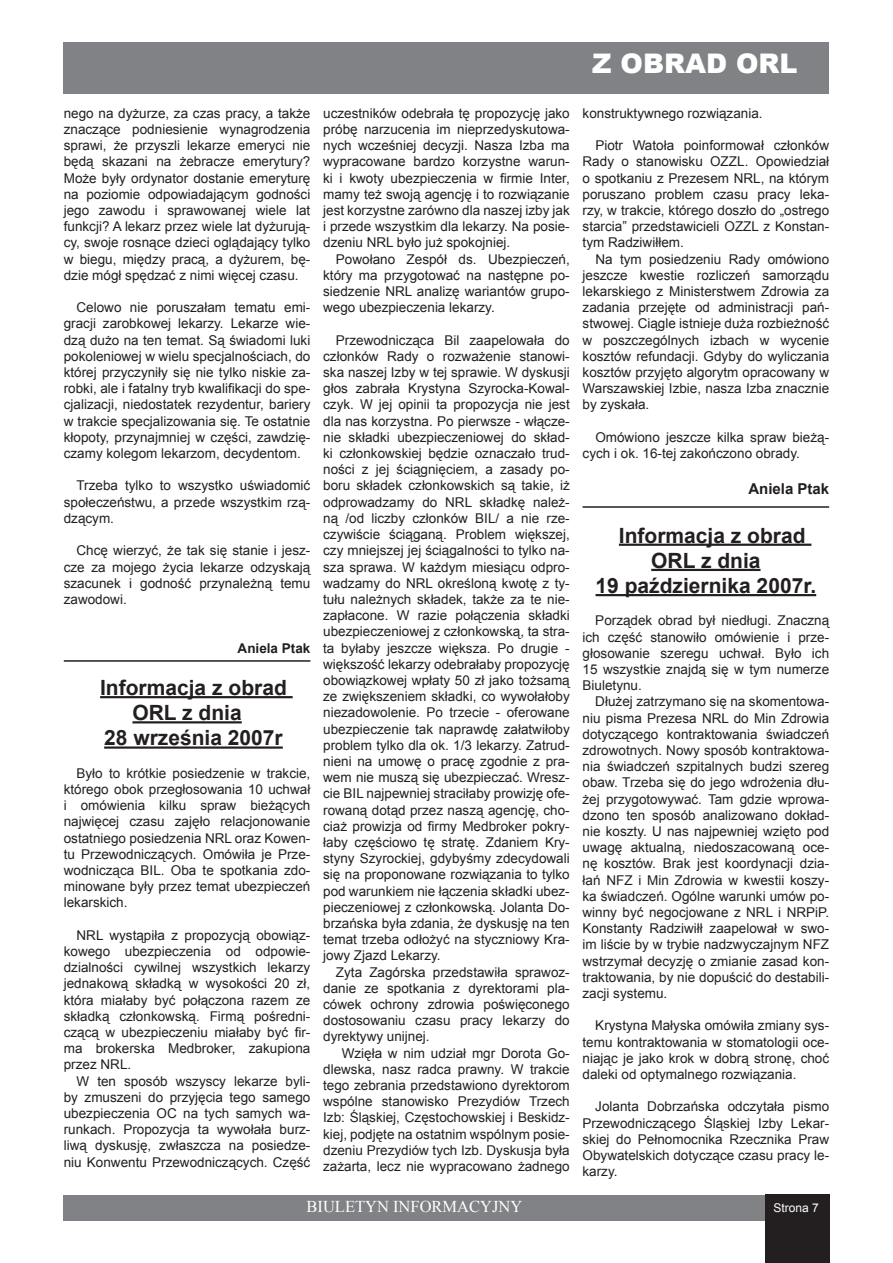
<style>
.page{position:relative;width:893px;height:1263px;background:#fff}
.page>*{position:absolute;margin:0;border:0;box-sizing:border-box;transform-origin:0 0}
.t1{font:900 27px "Arial";color:#fff}
.t2{font:700 21px "Arial";color:#231f20}
.t3{font:16.5px "Times New Roman";color:#fff}
.t4{font:700 15px "Arial";color:#231f20}
.t5{font:13.5px/16.2px "Arial";color:#231f20;text-align:justify}
.t6{font:700 13.5px "Arial";color:#231f20}
.t7{font:12px "Arial";color:#fff}
</style>
<div class="page">
<div style="left:64px;top:43px;width:765px;height:51px;background:#808285"></div>
<div style="left:64px;top:1195px;width:765px;height:25px;background:#808285"></div>
<div style="left:765px;top:1195px;width:64px;height:68px;background:#231f20"></div>
<hr style="left:64px;top:660px;width:246px;height:2px;background:#231f20">
<hr style="left:583px;top:506px;width:246px;height:2px;background:#231f20">
<hr style="left:100px;top:696px;width:193px;height:2px;background:#231f20">
<hr style="left:132px;top:721px;width:110px;height:2px;background:#231f20">
<hr style="left:104px;top:746px;width:179px;height:3px;background:#231f20">
<hr style="left:619px;top:544px;width:192px;height:2px;background:#231f20">
<hr style="left:651px;top:569px;width:109px;height:2px;background:#231f20">
<hr style="left:596px;top:594px;width:220px;height:2px;background:#231f20">
<h1 class="t1" style="left:592px;top:44px;width:207px">Z OBRAD ORL</h1>
<p class="t5" style="left:64px;top:105px;width:248px">nego na dyżurze, za czas pracy, a także znaczące podniesienie wynagrodzenia sprawi, że przyszli lekarze emeryci nie będą skazani na żebracze emerytury?<br>Może były ordynator dostanie emeryturę na poziomie odpowiadającym godności jego zawodu i sprawowanej wiele lat funkcji? A lekarz przez wiele lat dyżurują&shy;cy, swoje rosnące dzieci oglądający tylko w biegu, między pracą, a dyżurem, bę&shy;dzie mógł spędzać z nimi więcej czasu.</p>
<p class="t5" style="left:64px;top:300px;width:248px;text-indent:13px">Celowo nie poruszałam tematu emi&shy;gracji zarobkowej lekarzy. Lekarze wie&shy;dzą dużo na ten temat. Są świadomi luki pokoleniowej w wielu specjalnościach, do której przyczyniły się nie tylko niskie za&shy;robki, ale i fatalny tryb kwalifikacji do spe&shy;cjalizacji, niedostatek rezydentur, bariery w trakcie specjalizowania się. Te ostatnie kłopoty, przynajmniej w części, zawdzię&shy;czamy kolegom lekarzom, decydentom.</p>
<p class="t5" style="left:64px;top:478px;width:248px;text-indent:13px">Trzeba tylko to wszystko uświadomić społeczeństwu, a przede wszystkim rzą&shy;dzącym.</p>
<p class="t5" style="left:64px;top:543px;width:248px;text-indent:13px">Chcę wierzyć, że tak się stanie i jesz&shy;cze za mojego życia lekarze odzyskają szacunek i godność przynależną temu zawodowi.</p>
<p class="t6" style="left:238px;top:639px;width:74px">Aniela Ptak</p>
<h2 class="t2" style="left:100px;top:674px;width:188px">Informacja z obrad</h2>
<h2 class="t2" style="left:132px;top:699px;width:111px">ORL z dnia</h2>
<h2 class="t2" style="left:104px;top:724px;width:180px">28 września 2007r</h2>
<p class="t5" style="left:64px;top:765px;width:248px;text-indent:13px">Było to krótkie posiedzenie w trakcie, którego obok przegłosowania 10 uchwał i omówienia kilku spraw bieżących najwięcej czasu zajęło relacjonowanie ostatniego posiedzenia NRL oraz Kowen&shy;tu Przewodniczących. Omówiła je Prze&shy;wodnicząca BIL. Oba te spotkania zdo&shy;minowane były przez temat ubezpieczeń lekarskich.</p>
<p class="t5" style="left:64px;top:927px;width:248px;text-indent:13px">NRL wystąpiła z propozycją obowiąz&shy;kowego ubezpieczenia od odpowie&shy;dzialności cywilnej wszystkich lekarzy jednakową składką w wysokości 20 zł, która miałaby być połączona razem ze składką członkowską. Firmą pośredni&shy;czącą w ubezpieczeniu miałaby być fir&shy;ma brokerska Medbroker, zakupiona przez NRL.</p>
<p class="t5" style="left:64px;top:1073px;width:248px;text-indent:13px">W ten sposób wszyscy lekarze byli&shy;by zmuszeni do przyjęcia tego samego ubezpieczenia OC na tych samych wa&shy;runkach. Propozycja ta wywołała burz&shy;liwą dyskusję, zwłaszcza na posiedze&shy;niu Konwentu Przewodniczących. Część</p>
<p class="t5" style="left:323px;top:105px;width:248px">uczestników odebrała tę propozycję jako próbę narzucenia im nieprzedyskutowa&shy;nych wcześniej decyzji. Nasza Izba ma wypracowane bardzo korzystne warun&shy;ki i kwoty ubezpieczenia w firmie Inter, mamy też swoją agencję i to rozwiązanie jest korzystne zarówno dla naszej izby jak i przede wszystkim dla lekarzy. Na posie&shy;dzeniu NRL było już spokojniej.</p>
<p class="t5" style="left:323px;top:251px;width:248px;text-indent:13px">Powołano Zespół ds. Ubezpieczeń, który ma przygotować na następne po&shy;siedzenie NRL analizę wariantów grupo&shy;wego ubezpieczenia lekarzy.</p>
<p class="t5" style="left:323px;top:332px;width:248px;text-indent:13px">Przewodnicząca Bil zaapelowała do członków Rady o rozważenie stanowi&shy;ska naszej Izby w tej sprawie. W dyskusji głos zabrała Krystyna Szyrocka-Kowal&shy;czyk. W jej opinii ta propozycja nie jest dla nas korzystna. Po pierwsze - włącze&shy;nie składki ubezpieczeniowej do skład&shy;ki członkowskiej będzie oznaczało trud&shy;ności z jej ściągnięciem, a zasady po&shy;boru składek członkowskich są takie, iż odprowadzamy do NRL składkę należ&shy;ną /od liczby członków BIL/ a nie rze&shy;czywiście ściąganą. Problem większej, czy mniejszej jej ściągalności to tylko na&shy;sza sprawa. W każdym miesiącu odpro&shy;wadzamy do NRL określoną kwotę z ty&shy;tułu należnych składek, także za te nie&shy;zapłacone. W razie połączenia składki ubezpieczeniowej z członkowską, ta stra&shy;ta byłaby jeszcze większa. Po drugie - większość lekarzy odebrałaby propozycję obowiązkowej wpłaty 50 zł jako tożsamą ze zwiększeniem składki, co wywołałoby niezadowolenie. Po trzecie - oferowane ubezpieczenie tak naprawdę załatwiłoby problem tylko dla ok. 1/3 lekarzy. Zatrud&shy;nieni na umowę o pracę zgodnie z pra&shy;wem nie muszą się ubezpieczać. Wresz&shy;cie BIL najpewniej straciłaby prowizję ofe&shy;rowaną dotąd przez naszą agencję, cho&shy;ciaż prowizja od firmy Medbroker pokry&shy;łaby częściowo tę stratę. Zdaniem Kry&shy;styny Szyrockiej, gdybyśmy zdecydowali się na proponowane rozwiązania to tylko pod warunkiem nie łączenia składki ubez&shy;pieczeniowej z członkowską. Jolanta Do&shy;brzańska była zdania, że dyskusję na ten temat trzeba odłożyć na styczniowy Kra&shy;jowy Zjazd Lekarzy.</p>
<p class="t5" style="left:323px;top:964px;width:248px;text-indent:13px">Zyta Zagórska przedstawiła sprawoz&shy;danie ze spotkania z dyrektorami pla&shy;cówek ochrony zdrowia poświęconego dostosowaniu czasu pracy lekarzy do dyrektywy unijnej.</p>
<p class="t5" style="left:323px;top:1045px;width:248px;text-indent:19px">Wzięła w nim udział mgr Dorota Go&shy;dlewska, nasz radca prawny. W trakcie tego zebrania przedstawiono dyrektorom wspólne stanowisko Prezydiów Trzech Izb: Śląskiej, Częstochowskiej i Beskidz&shy;kiej, podjęte na ostatnim wspólnym posie&shy;dzeniu Prezydiów tych Izb. Dyskusja była zażarta, lecz nie wypracowano żadnego</p>
<p class="t5" style="left:583px;top:105px;width:182px">konstruktywnego rozwiązania.</p>
<p class="t5" style="left:583px;top:138px;width:248px;text-indent:13px">Piotr Watoła poinformował członków Rady o stanowisku OZZL. Opowiedział o spotkaniu z Prezesem NRL, na którym poruszano problem czasu pracy leka&shy;rzy, w trakcie, którego doszło do „ostrego starcia” przedstawicieli OZZL z Konstan&shy;tym Radziwiłłem.</p>
<p class="t5" style="left:583px;top:251px;width:248px;text-indent:13px">Na tym posiedzeniu Rady omówiono jeszcze kwestie rozliczeń samorządu lekarskiego z Ministerstwem Zdrowia za zadania przejęte od administracji pań&shy;stwowej. Ciągle istnieje duża rozbieżność w poszczególnych izbach w wycenie kosztów refundacji. Gdyby do wyliczania kosztów przyjęto algorytm opracowany w Warszawskiej Izbie, nasza Izba znacznie by zyskała.</p>
<p class="t5" style="left:583px;top:429px;width:248px;text-indent:13px">Omówiono jeszcze kilka spraw bieżą&shy;cych i ok. 16-tej zakończono obrady.</p>
<p class="t4" style="left:748px;top:479px;width:82px">Aniela Ptak</p>
<h2 class="t2" style="left:619px;top:521px;width:188px">Informacja z obrad</h2>
<h2 class="t2" style="left:651px;top:546px;width:111px">ORL z dnia</h2>
<h2 class="t2" style="left:596px;top:572px;width:222px">19 października 2007r.</h2>
<p class="t5" style="left:583px;top:613px;width:248px;text-indent:13px">Porządek obrad był niedługi. Znaczną ich część stanowiło omówienie i prze&shy;głosowanie szeregu uchwał. Było ich 15 wszystkie znajdą się w tym numerze Biuletynu.</p>
<p class="t5" style="left:583px;top:694px;width:248px;text-indent:13px">Dłużej zatrzymano się na skomentowa&shy;niu pisma Prezesa NRL do Min Zdrowia dotyczącego kontraktowania świadczeń zdrowotnych. Nowy sposób kontraktowa&shy;nia świadczeń szpitalnych budzi szereg obaw. Trzeba się do jego wdrożenia dłu&shy;żej przygotowywać. Tam gdzie wprowa&shy;dzono ten sposób analizowano dokład&shy;nie koszty. U nas najpewniej wzięto pod uwagę aktualną, niedoszacowaną oce&shy;nę kosztów. Brak jest koordynacji dzia&shy;łań NFZ i Min Zdrowia w kwestii koszy&shy;ka świadczeń. Ogólne warunki umów po&shy;winny być negocjowane z NRL i NRPiP.<br>Konstanty Radziwiłł zaapelował w swo&shy;im liście by w trybie nadzwyczajnym NFZ wstrzymał decyzję o zmianie zasad kon&shy;traktowania, by nie dopuścić do destabili&shy;zacji systemu.</p>
<p class="t5" style="left:583px;top:1018px;width:248px;text-indent:13px">Krystyna Małyska omówiła zmiany sys&shy;temu kontraktowania w stomatologii oce&shy;niając je jako krok w dobrą stronę, choć daleki od optymalnego rozwiązania.</p>
<p class="t5" style="left:583px;top:1099px;width:248px;text-indent:13px">Jolanta Dobrzańska odczytała pismo Przewodniczącego Śląskiej Izby Lekar&shy;skiej do Pełnomocnika Rzecznika Praw Obywatelskich dotyczące czasu pracy le&shy;karzy.</p>
<p class="t3" style="left:306px;top:1195px;width:217px">BIULETYN INFORMACYJNY</p>
<p class="t7" style="left:773px;top:1200px;width:47px">Strona 7</p>
</div>
